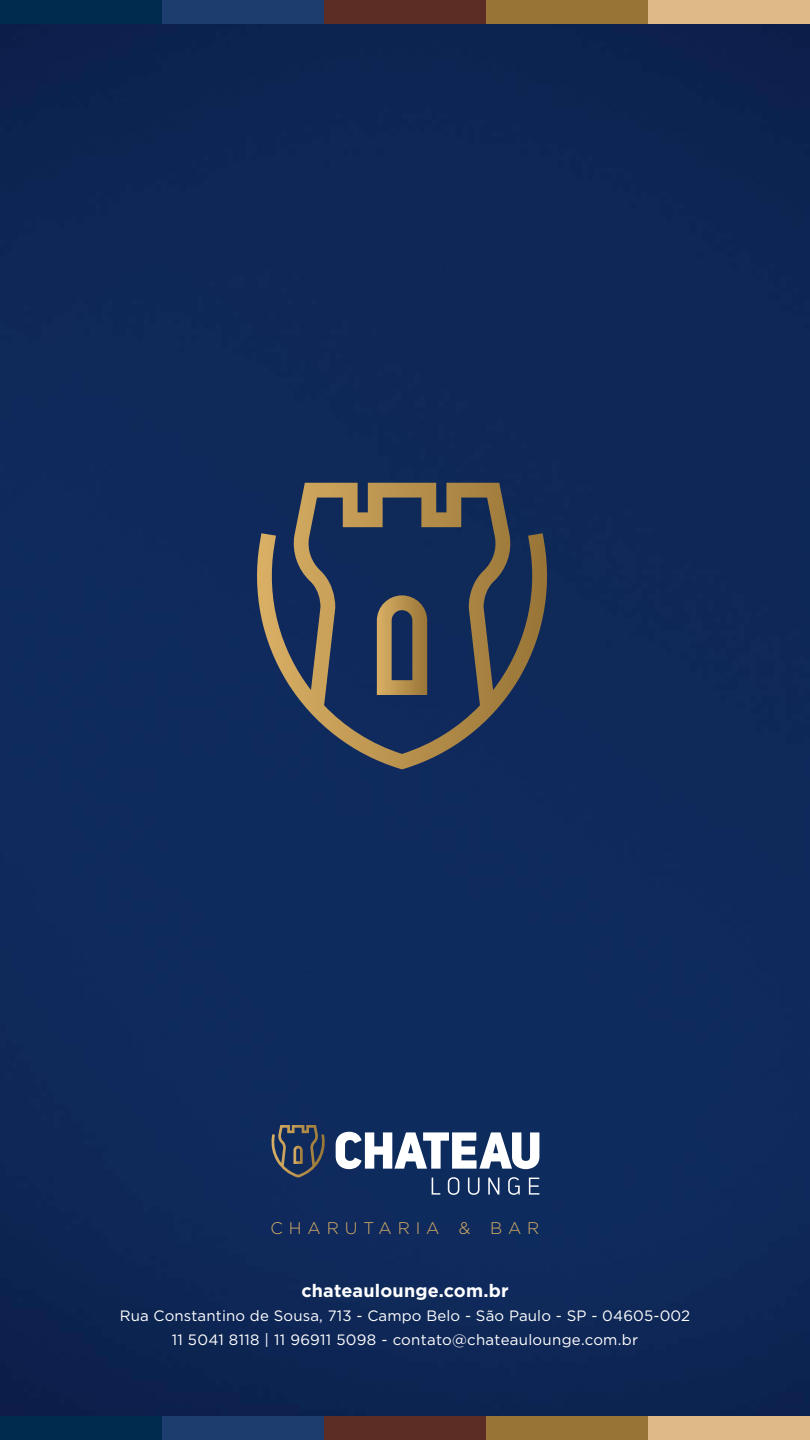
<style>
.page{position:relative;width:810px;height:1440px;background:#fff}
.page>*{position:absolute;margin:0;border:0;box-sizing:border-box;transform-origin:0 0}
.t1{font:700 18px "Gotham";letter-spacing:.01em;color:#fff}
.t2{font:300 16.8px "Gotham";letter-spacing:.35em;color:#dab065}
.t3{font:15px/24px "Gotham";letter-spacing:.01em;color:#fff;text-align:center}
</style>
<div class="page">
<img style="left:0;top:24px;width:810px;height:1392px">
<svg style="left:336px;top:1132px;width:203px;height:37px"></svg>
<svg style="left:432px;top:1178px;width:8px;height:17px"></svg>
<svg style="left:448px;top:1177px;width:11px;height:18px"></svg>
<svg style="left:468px;top:1178px;width:12px;height:17px"></svg>
<svg style="left:488px;top:1178px;width:11px;height:17px"></svg>
<svg style="left:508px;top:1177px;width:12px;height:18px"></svg>
<svg style="left:529px;top:1178px;width:10px;height:17px"></svg>
<svg style="left:271px;top:1125px;width:55px;height:53px"></svg>
<div style="left:0;top:1416px;width:162px;height:24px;background:#002a4e"></div>
<div style="left:162px;top:1416px;width:162px;height:24px;background:#1d3d6f"></div>
<div style="left:324px;top:1416px;width:162px;height:24px;background:#5b2d24"></div>
<div style="left:486px;top:1416px;width:162px;height:24px;background:#987536"></div>
<div style="left:648px;top:1416px;width:162px;height:24px;background:#deba88"></div>
<div style="left:0;top:0;width:162px;height:24px;background:#002a4e"></div>
<div style="left:162px;top:0;width:162px;height:24px;background:#1d3d6f"></div>
<div style="left:324px;top:0;width:162px;height:24px;background:#5b2d24"></div>
<div style="left:486px;top:0;width:162px;height:24px;background:#987536"></div>
<div style="left:648px;top:0;width:162px;height:24px;background:#deba88"></div>
<svg style="left:252px;top:483px;width:300px;height:286px"></svg>
<svg style="left:377px;top:595px;width:50px;height:100px"></svg>
<p class="t2" style="left:271px;top:1218px;width:270px">CHARUTARIA &amp; BAR</p>
<p class="t1" style="left:301px;top:1281px;width:209px">chateaulounge.com.br</p>
<p class="t3" style="left:120px;top:1304px;width:572px">Rua Constantino de Sousa, 713 - Campo Belo - São Paulo - SP - 04605-002<br>11 5041 8118 | 11 96911 5098 - contato@chateaulounge.com.br</p>
</div>
